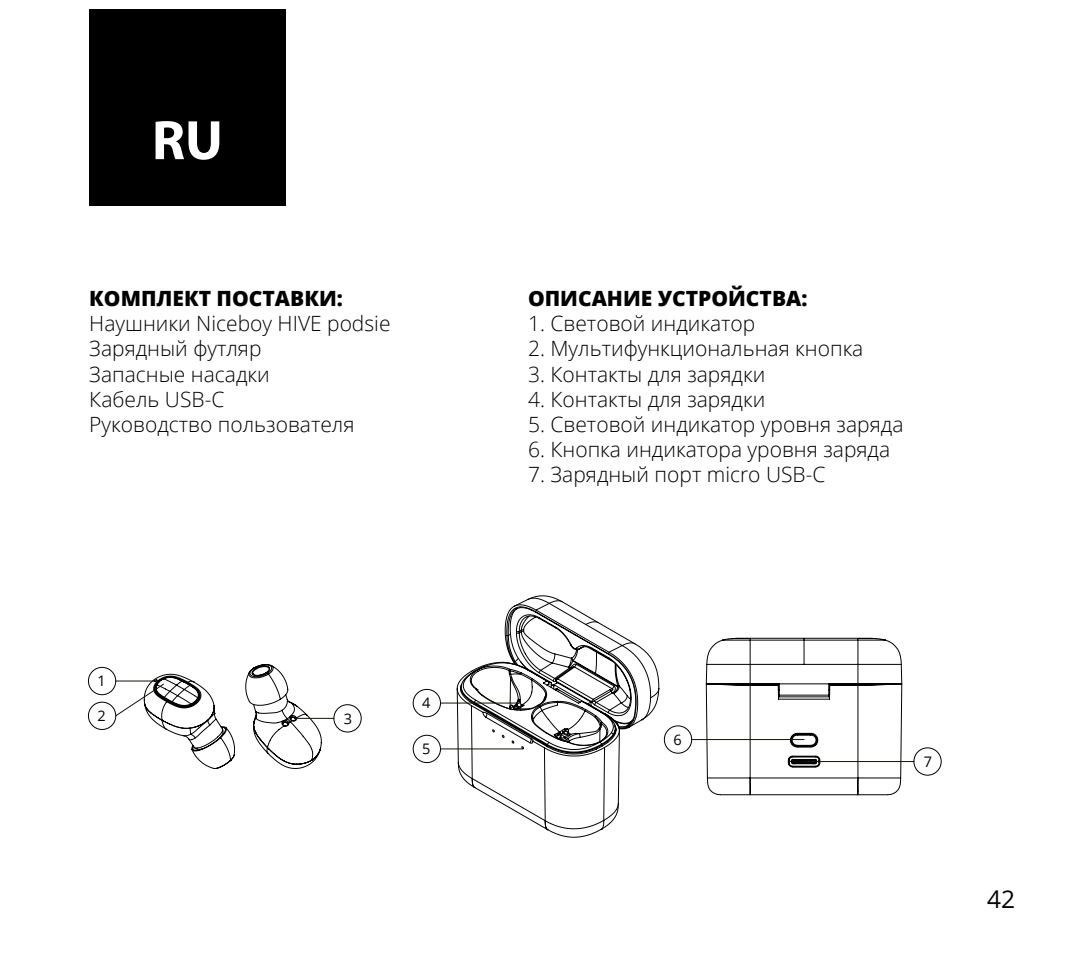
<style>
.page{position:relative;width:1072px;height:973px;background:#fff}
.page>*{position:absolute;margin:0;border:0;box-sizing:border-box;transform-origin:0 0}
.t1{font:700 56px "Myriad Pro";color:#fff}
.t2{font:24.5px "Open Sans";color:#000}
.t3{font:300 21px "Open Sans";color:#000}
.t4{font:800 21px "Open Sans";color:#000}
.t5{font:14.35px "Open Sans";color:#000}
</style>
<div class="page">
<div style="left:89px;top:9px;width:196px;height:196px;background:#000"></div>
<svg style="left:245px;top:664px;width:77px;height:105px"></svg>
<hr style="left:294px;top:717px;width:40px;height:1px;background:#121309">
<div style="left:333px;top:704px;width:28px;height:28px;border:1px solid #000;border-radius:50%"></div>
<div style="left:88px;top:666px;width:28px;height:29px;border:1px solid #000;border-radius:50%"></div>
<svg style="left:114px;top:673px;width:121px;height:96px"></svg>
<div style="left:88px;top:701px;width:28px;height:28px;border:1px solid #000;border-radius:50%"></div>
<svg style="left:456px;top:597px;width:203px;height:234px"></svg>
<hr style="left:440px;top:748px;width:82px;height:1px;background:#121309">
<div style="left:413px;top:734px;width:28px;height:28px;border:1px solid #000;border-radius:50%"></div>
<hr style="left:440px;top:702px;width:79px;height:1px;background:#121309">
<div style="left:413px;top:688px;width:28px;height:29px;border:1px solid #000;border-radius:50%"></div>
<svg style="left:705px;top:637px;width:197px;height:158px"></svg>
<hr style="left:691px;top:738px;width:113px;height:2px;background:#121309">
<div style="left:664px;top:725px;width:28px;height:28px;border:1px solid #000;border-radius:50%"></div>
<hr style="left:804px;top:760px;width:110px;height:2px;background:#121309">
<div style="left:913px;top:747px;width:28px;height:28px;border:1px solid #000;border-radius:50%"></div>
<p class="t1" style="left:152px;top:109px;width:73px">RU</p>
<p class="t4" style="left:89px;top:282px;width:255px">КОМПЛЕКТ ПОСТАВКИ:</p>
<p class="t3" style="left:89px;top:309px;width:303px">Наушники Niceboy HIVE podsie</p>
<p class="t3" style="left:89px;top:334px;width:174px">Зарядный футляр</p>
<p class="t3" style="left:89px;top:359px;width:182px">Запасные насадки</p>
<p class="t3" style="left:89px;top:385px;width:137px">Кабель USB-C</p>
<p class="t3" style="left:89px;top:410px;width:267px">Руководство пользователя</p>
<p class="t5" style="left:98px;top:671px;width:10px">1</p>
<p class="t5" style="left:98px;top:705px;width:10px">2</p>
<p class="t5" style="left:344px;top:708px;width:10px">3</p>
<p class="t5" style="left:422px;top:693px;width:10px">4</p>
<p class="t5" style="left:422px;top:738px;width:10px">5</p>
<p class="t4" style="left:528px;top:282px;width:281px">ОПИСАНИЕ УСТРОЙСТВА:</p>
<p class="t3" style="left:528px;top:309px;width:229px">1. Световой индикатор</p>
<p class="t3" style="left:528px;top:334px;width:337px">2. Мультифункциональная кнопка</p>
<p class="t3" style="left:528px;top:359px;width:239px">3. Контакты для зарядки</p>
<p class="t3" style="left:528px;top:385px;width:239px">4. Контакты для зарядки</p>
<p class="t3" style="left:528px;top:410px;width:377px">5. Световой индикатор уровня заряда</p>
<p class="t3" style="left:528px;top:435px;width:364px">6. Кнопка индикатора уровня заряда</p>
<p class="t3" style="left:528px;top:460px;width:299px">7. Зарядный порт micro USB-C</p>
<p class="t5" style="left:673px;top:729px;width:10px">6</p>
<p class="t5" style="left:923px;top:751px;width:10px">7</p>
<p class="t2" style="left:987px;top:882px;width:30px">42</p>
</div>
